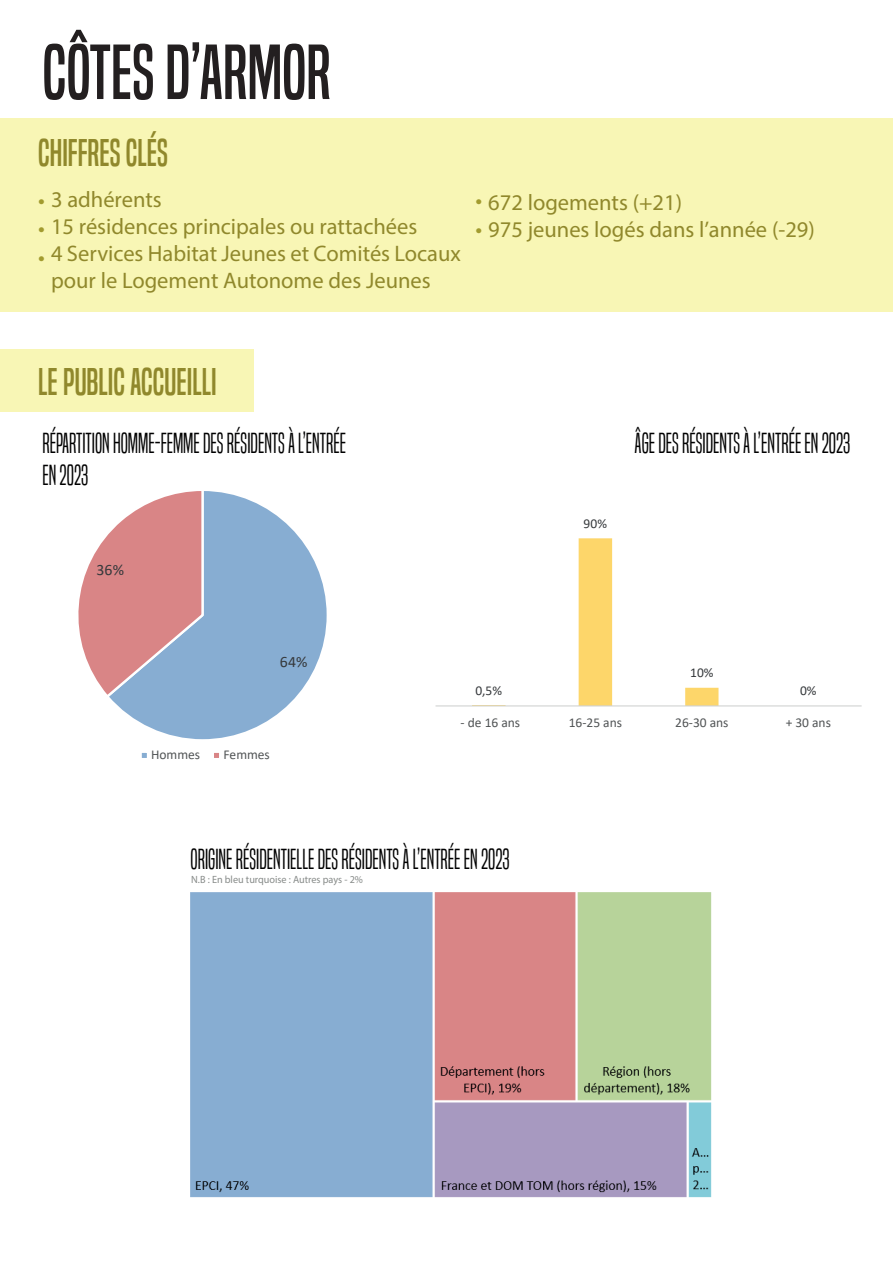
<style>
.page{position:relative;width:893px;height:1263px;background:#fff}
.page>*{position:absolute;margin:0;border:0;box-sizing:border-box;transform-origin:0 0}
.t1{font:72px "Built Titling Rg";color:#231f20}
.t2{font:36px "Built Titling Rg";color:#90882c}
.t3{font:27px/32.4px "Built Titling Lt";color:#000001}
.t4{font:24px/28.8px "Myriad Pro";color:#a29b2f}
.t5{font:22.5px/27px "Myriad Pro";color:#90882c}
.t6{font:15.9px "Calibri";color:#36393c}
.t7{font:13.5px "Calibri";color:#515455}
.t8{font:13.5px "Calibri";color:#36393c}
.t9{font:10.5px "Myriad Pro";color:#878b89}
.s1{font-size:24px;color:#a29b2f}
</style>
<div class="page">
<svg style="left:112px;top:491px;width:215px;height:249px"></svg>
<svg style="left:78px;top:491px;width:127px;height:209px"></svg>
<div style="left:139px;top:750px;width:10px;height:10px;background:#87add2;border:2px solid #fff"></div>
<div style="left:212px;top:750px;width:9px;height:10px;background:#d98586;border:2px solid #fff"></div>
<div style="left:0;top:118px;width:893px;height:193px;background:#f8f6b5"></div>
<div style="left:0;top:349px;width:254px;height:63px;background:#f8f6b5"></div>
<svg style="left:578px;top:538px;width:140px;height:167px"></svg>
<hr style="left:435px;top:705px;width:427px;height:1px;background:#cfd1d0">
<img style="left:190px;top:892px;width:522px;height:306px">
<h1 class="t1" style="left:43px;top:30px;width:290px">CÔTES D’ARMOR</h1>
<h2 class="t2" style="left:38px;top:132px;width:131px">CHIFFRES CLÉS</h2>
<p class="t5" style="left:38px;top:186px;width:125px"><span class="s1">•</span> 3 adhérents</p>
<p class="t4" style="left:38px;top:214px;width:8px">• •</p>
<p class="t5" style="left:51px;top:213px;width:411px">15 résidences principales ou rattachées<br>4 Services Habitat Jeunes et Comités Locaux pour le Logement Autonome des Jeunes</p>
<p class="t5" style="left:476px;top:189px;width:208px"><span class="s1">•</span> 672 logements (+21)</p>
<p class="t5" style="left:476px;top:216px;width:341px"><span class="s1">•</span> 975 jeunes logés dans l’année (-29)</p>
<h2 class="t2" style="left:38px;top:360px;width:180px">LE PUBLIC ACCUEILLI</h2>
<p class="t3" style="left:43px;top:427px;width:305px">RÉPARTITION HOMME-FEMME DES RÉSIDENTS À L’ENTRÉE<br>EN 2023</p>
<p class="t6" style="left:97px;top:559px;width:29px">36%</p>
<p class="t8" style="left:584px;top:514px;width:25px">90%</p>
<p class="t3" style="left:635px;top:427px;width:217px">ÂGE DES RÉSIDENTS À L’ENTRÉE EN 2023</p>
<p class="t6" style="left:280px;top:651px;width:29px">64%</p>
<p class="t8" style="left:475px;top:681px;width:28px">0,5%</p>
<p class="t8" style="left:690px;top:663px;width:25px">10%</p>
<p class="t8" style="left:800px;top:682px;width:18px">0%</p>
<p class="t7" style="left:151px;top:745px;width:51px">Hommes</p>
<p class="t7" style="left:223px;top:745px;width:48px">Femmes</p>
<p class="t7" style="left:461px;top:713px;width:61px">- de 16 ans</p>
<p class="t7" style="left:569px;top:713px;width:55px">16-25 ans</p>
<p class="t7" style="left:675px;top:713px;width:55px">26-30 ans</p>
<p class="t7" style="left:786px;top:713px;width:47px">+ 30 ans</p>
<p class="t3" style="left:191px;top:843px;width:321px">ORIGINE RÉSIDENTIELLE DES RÉSIDENTS À L’ENTRÉE EN 2023</p>
<p class="t9" style="left:191px;top:873px;width:173px">N.B : En bleu turquoise : Autres pays - 2%</p>
</div>
